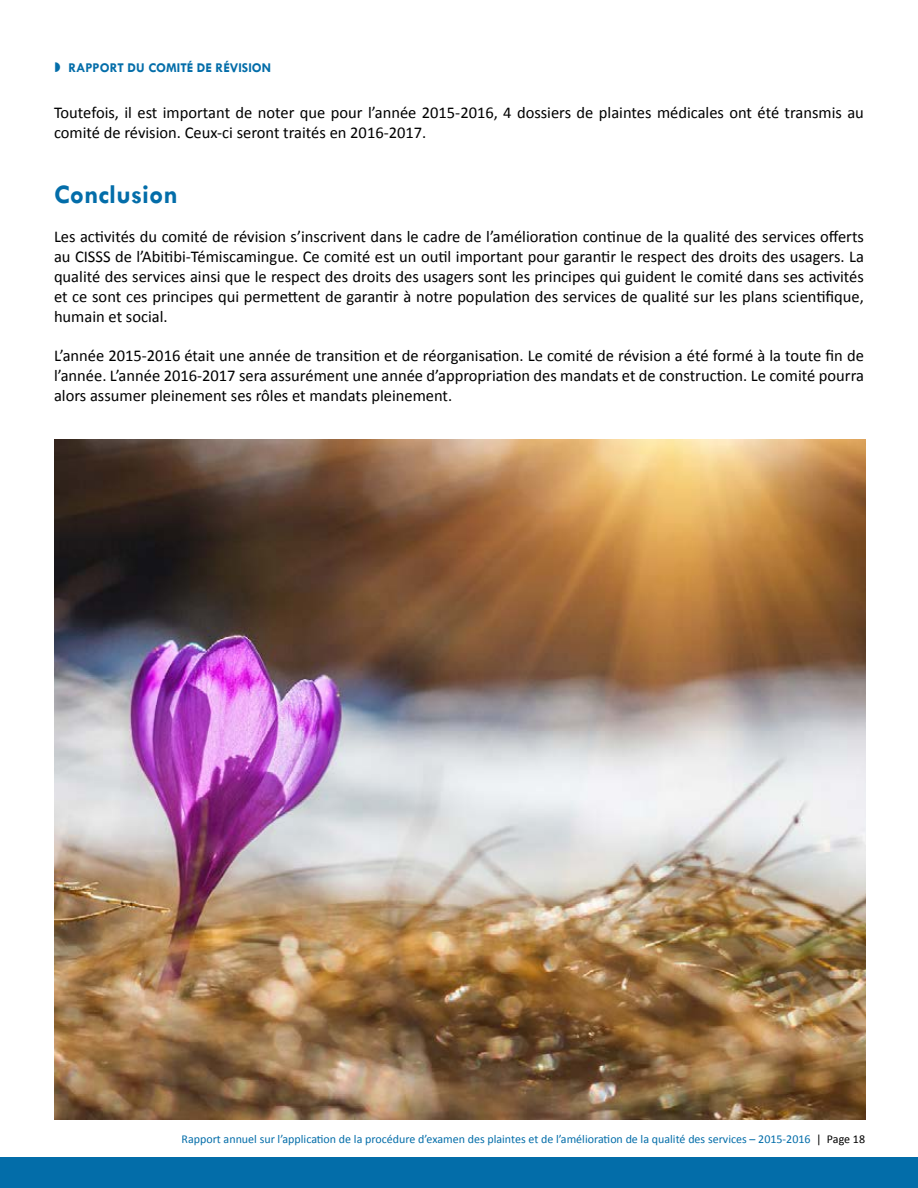
<style>
.page{position:relative;width:918px;height:1188px;background:#fff}
.page>*{position:absolute;margin:0;border:0;box-sizing:border-box;transform-origin:0 0}
.t1{font:700 27px "Tw Cen";color:#036da9}
.t2{font:16.5px/19.8px "Calibri";color:#000;text-align:justify}
.t3{font:700 13.5px "Tw Cen";color:#036da9}
.t4{font:12px "Calibri";color:#036da9}
.s1{color:#000}
</style>
<div class="page">
<div style="left:0;top:1158px;width:918px;height:30px;background:#036da9"></div>
<img style="left:54px;top:440px;width:811px;height:680px">
<p class="t3" style="left:68px;top:60px;width:204px">RAPPORT DU COMITÉ DE RÉVISION</p>
<p class="t2" style="left:54px;top:102px;width:811px">Toutefois, il est important de noter que pour l’année 2015-2016, 4 dossiers de plaintes médicales ont été transmis au comité de révision. Ceux-ci seront traités en 2016-2017.</p>
<h1 class="t1" style="left:54px;top:178px;width:125px">Conclusion</h1>
<p class="t2" style="left:54px;top:227px;width:812px">Les activités du comité de révision s’inscrivent dans le cadre de l’amélioration continue de la qualité des services offerts au CISSS de l’Abitibi-Témiscamingue. Ce comité est un outil important pour garantir le respect des droits des usagers. La qualité des services ainsi que le respect des droits des usagers sont les principes qui guident le comité dans ses activités et ce sont ces principes qui permettent de garantir à notre population des services de qualité sur les plans scientifique, humain et social.</p>
<p class="t2" style="left:54px;top:345px;width:812px">L’année 2015-2016 était une année de transition et de réorganisation. Le comité de révision a été formé à la toute fin de l’année. L’année 2016-2017 sera assurément une année d’appropriation des mandats et de construction. Le comité pourra alors assumer pleinement ses rôles et mandats pleinement.</p>
<p class="t4" style="left:182px;top:1131px;width:685px">Rapport annuel sur l’application de la procédure d’examen des plaintes et de l’amélioration de la qualité des services – 2015-2016 <span class="s1">| Page 18</span></p>
</div>
